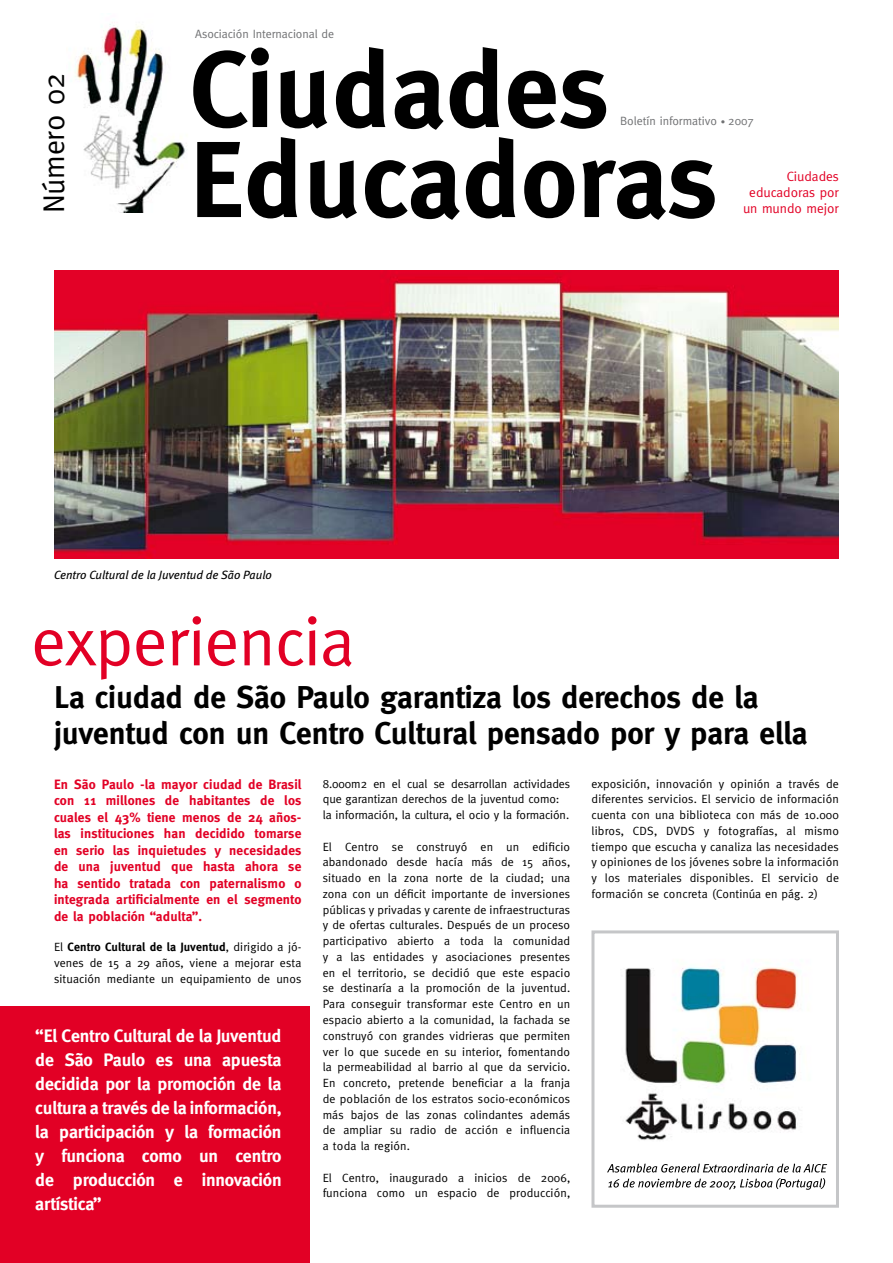
<style>
.page{position:relative;width:893px;height:1263px;background:#fff}
.page>*{position:absolute;margin:0;border:0;box-sizing:border-box;transform-origin:0 0}
.t1{font:700 108px/90px "Meta";color:#000}
.t2{font:69px "Meta";letter-spacing:-.01em;color:#e20025}
.t3{font:700 31.5px/36px "Meta";letter-spacing:-.005em;color:#000}
.t4{font:30px "Meta";letter-spacing:-.005em;color:#000}
.t5{font:700 18px/24px "Meta";letter-spacing:-.01em;color:#fff;text-align:justify}
.t6{font:700 13.5px/16.5px "Meta";letter-spacing:.01em;color:#e20025;text-align:justify}
.t7{font:13.5px/16.2px "Meta";color:#e20025;text-align:right}
.t8{font:12px/15.8px "Meta";letter-spacing:.01em;color:#000;text-align:justify}
.t9{font:12px "Meta";letter-spacing:-.005em;color:#707173}
.t10{font:italic 12px "Meta";color:#000}
.s1{font-size:9px}
.s2{font-weight:700}
</style>
<div class="page">
<div style="left:591px;top:930px;width:248px;height:278px;border:3px solid #c5c6c8"></div>
<img style="left:75px;top:24px;width:111px;height:189px">
<div style="left:0;top:1006px;width:310px;height:257px;background:#e20025"></div>
<img style="left:54px;top:270px;width:785px;height:288px">
<img style="left:625px;top:967px;width:174px;height:173px">
<svg style="left:607px;top:1163px;width:220px;height:9px"></svg>
<svg style="left:608px;top:1178px;width:217px;height:12px"></svg>
<h3 class="t4" style="left:36px;top:213px;width:142px;rotate:-90deg">Número 02</h3>
<p class="t9" style="left:195px;top:27px;width:140px">Asociación Internacional de</p>
<h1 class="t1" style="left:190px;top:44px;width:529px">Ciudades<br>Educadoras</h1>
<p class="t9" style="left:620px;top:113px;width:135px">Boletín informativo <span class="s1">•</span> 2007</p>
<p class="t7" style="left:743px;top:168px;width:97px">Ciudades educadoras por un mundo mejor</p>
<p class="t10" style="left:54px;top:568px;width:219px">Centro Cultural de la Juventud de São Paulo</p>
<h2 class="t2" style="left:31px;top:601px;width:325px">experiencia</h2>
<h3 class="t3" style="left:54px;top:679px;width:755px">La ciudad de São Paulo garantiza los derechos de la juventud con un Centro Cultural pensado por y para ella</h3>
<p class="t6" style="left:54px;top:776px;width:249px">En São Paulo -la mayor ciudad de Brasil con 11 millones de habitantes de los cuales el 43% tiene menos de 24 años&shy;las instituciones han decidido tomarse en serio las inquietudes y necesidades de una juventud que hasta ahora se ha sentido tratada con paternalismo o integrada artificialmente en el segmento de la población “adulta”.</p>
<p class="t8" style="left:54px;top:939px;width:249px">El <span class="s2">Centro Cultural de la Juventud</span>, dirigido a jó&shy;venes de 15 a 29 años, viene a mejorar esta situación mediante un equipamiento de unos</p>
<h3 class="t5" style="left:35px;top:1024px;width:248px">“El Centro Cultural de la Juventud de São Paulo es una apuesta decidida por la promoción de la cultura a través de la información, la participación y la formación y funciona como un centro de producción e innovación artística”</h3>
<p class="t8" style="left:323px;top:775px;width:249px;text-align:left">8.000m2 en el cual se desarrollan actividades que garantizan derechos de la juventud como: la información, la cultura, el ocio y la formación.</p>
<p class="t8" style="left:323px;top:838px;width:249px">El Centro se construyó en un edificio abandonado desde hacía más de 15 años, situado en la zona norte de la ciudad; una zona con un déficit importante de inversiones públicas y privadas y carente de infraestructuras y de ofertas culturales. Después de un proceso participativo abierto a toda la comunidad y a las entidades y asociaciones presentes en el territorio, se decidió que este espacio se destinaría a la promoción de la juventud.<br>Para conseguir transformar este Centro en un espacio abierto a la comunidad, la fachada se construyó con grandes vidrieras que permiten ver lo que sucede en su interior, fomentando la permeabilidad al barrio al que da servicio.<br>En concreto, pretende beneficiar a la franja de población de los estratos socio-económicos más bajos de las zonas colindantes además de ampliar su radio de acción e influencia a toda la región.</p>
<p class="t8" style="left:323px;top:1169px;width:249px">El Centro, inaugurado a inicios de 2006, funciona como un espacio de producción,</p>
<p class="t8" style="left:591px;top:775px;width:249px">exposición, innovación y opinión a través de diferentes servicios. El servicio de información cuenta con una biblioteca con más de 10.000 libros, CDS, DVDS y fotografías, al mismo tiempo que escucha y canaliza las necesidades y opiniones de los jóvenes sobre la información y los materiales disponibles. El servicio de formación se concreta (Continúa en pág. 2)</p>
</div>
